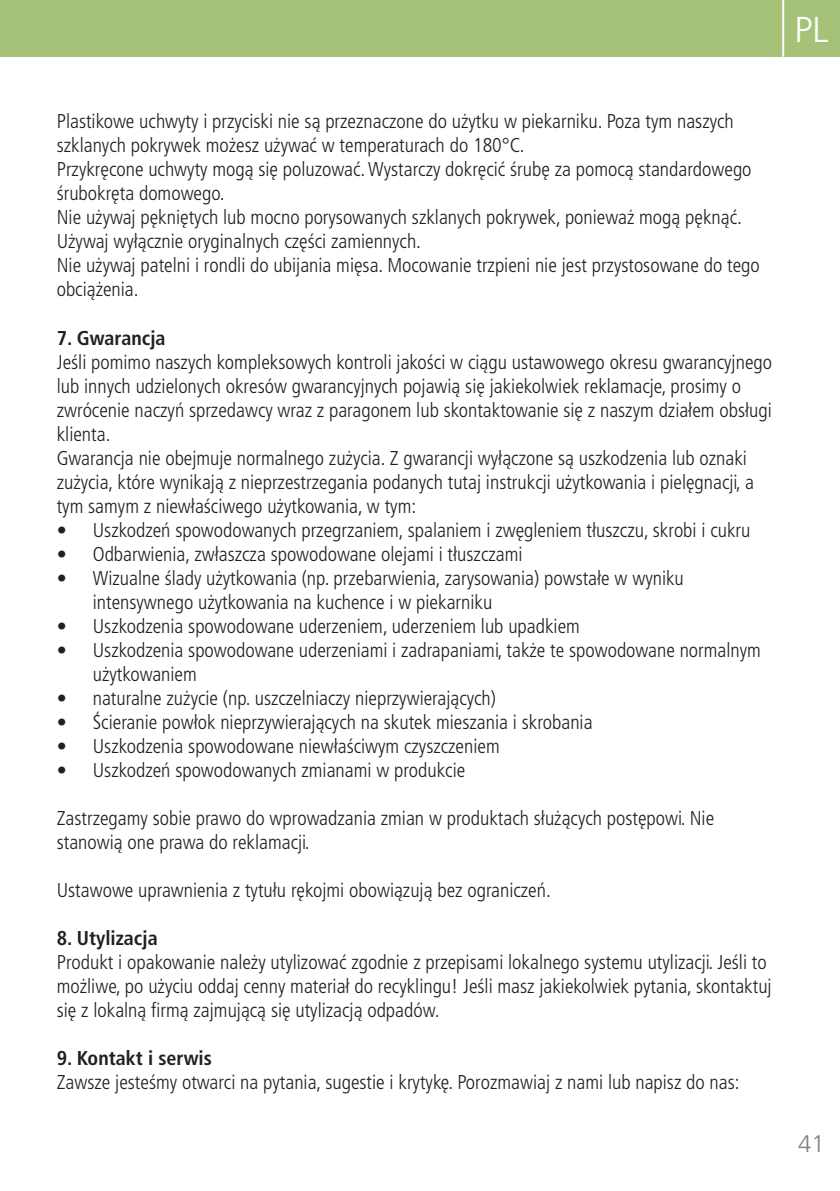
<style>
.page{position:relative;width:840px;height:1191px;background:#fff}
.page>*{position:absolute;margin:0;border:0;box-sizing:border-box;transform-origin:0 0}
.t1{font:300 36px "Frutiger LT Pro";color:#fff}
.t2{font:300 24px "Frutiger LT Pro";color:#808285}
.t3{font:300 condensed 20px/24px "Frutiger LT Pro";color:#231f20}
.t4{font:700 condensed 20px "Frutiger LT Pro";color:#231f20}
</style>
<div class="page">
<div style="left:0;top:0;width:839px;height:57px;background:#a5c278"></div>
<hr style="left:781px;top:0;width:2px;height:57px;background:#fff">
<p class="t1" style="left:794px;top:8px;width:35px">PL</p>
<p class="t3" style="left:57px;top:110px;width:678px">Plastikowe uchwyty i przyciski nie są przeznaczone do użytku w piekarniku. Poza tym naszych szklanych pokrywek możesz używać w temperaturach do 180°C.</p>
<p class="t3" style="left:57px;top:158px;width:696px">Przykręcone uchwyty mogą się poluzować. Wystarczy dokręcić śrubę za pomocą standardowego śrubokręta domowego.</p>
<p class="t3" style="left:57px;top:206px;width:686px">Nie używaj pękniętych lub mocno porysowanych szklanych pokrywek, ponieważ mogą pęknąć.<br>Używaj wyłącznie oryginalnych części zamiennych.</p>
<p class="t3" style="left:57px;top:254px;width:704px">Nie używaj patelni i rondli do ubijania mięsa. Mocowanie trzpieni nie jest przystosowane do tego obciążenia.</p>
<p class="t4" style="left:57px;top:326px;width:110px">7. Gwarancja</p>
<p class="t3" style="left:57px;top:350px;width:716px">Jeśli pomimo naszych kompleksowych kontroli jakości w ciągu ustawowego okresu gwarancyjnego lub innych udzielonych okresów gwarancyjnych pojawią się jakiekolwiek reklamacje, prosimy o zwrócenie naczyń sprzedawcy wraz z paragonem lub skontaktowanie się z naszym działem obsługi klienta.</p>
<p class="t3" style="left:57px;top:446px;width:698px">Gwarancja nie obejmuje normalnego zużycia. Z gwarancji wyłączone są uszkodzenia lub oznaki zużycia, które wynikają z nieprzestrzegania podanych tutaj instrukcji użytkowania i pielęgnacji, a tym samym z niewłaściwego użytkowania, w tym:</p>
<p class="t3" style="left:57px;top:518px;width:694px">• Uszkodzeń spowodowanych przegrzaniem, spalaniem i zwęgleniem tłuszczu, skrobi i cukru</p>
<p class="t3" style="left:57px;top:542px;width:467px">• Odbarwienia, zwłaszcza spowodowane olejami i tłuszczami</p>
<p class="t3" style="left:93px;top:566px;width:592px;text-indent:-36px">• Wizualne ślady użytkowania (np. przebarwienia, zarysowania) powstałe w wyniku intensywnego użytkowania na kuchence i w piekarniku</p>
<p class="t3" style="left:57px;top:614px;width:524px">• Uszkodzenia spowodowane uderzeniem, uderzeniem lub upadkiem</p>
<p class="t3" style="left:93px;top:638px;width:669px;text-indent:-36px">• Uszkodzenia spowodowane uderzeniami i zadrapaniami, także te spowodowane normalnym użytkowaniem</p>
<p class="t3" style="left:57px;top:686px;width:440px">• naturalne zużycie (np. uszczelniaczy nieprzywierających)</p>
<p class="t3" style="left:57px;top:710px;width:537px">• Ścieranie powłok nieprzywierających na skutek mieszania i skrobania</p>
<p class="t3" style="left:57px;top:734px;width:444px">• Uszkodzenia spowodowane niewłaściwym czyszczeniem</p>
<p class="t3" style="left:57px;top:758px;width:410px">• Uszkodzeń spowodowanych zmianami w produkcie</p>
<p class="t3" style="left:57px;top:806px;width:658px">Zastrzegamy sobie prawo do wprowadzania zmian w produktach służących postępowi. Nie stanowią one prawa do reklamacji.</p>
<p class="t3" style="left:57px;top:878px;width:495px">Ustawowe uprawnienia z tytułu rękojmi obowiązują bez ograniczeń.</p>
<p class="t4" style="left:57px;top:926px;width:102px">8. Utylizacja</p>
<p class="t3" style="left:57px;top:950px;width:716px">Produkt i opakowanie należy utylizować zgodnie z przepisami lokalnego systemu utylizacji. Jeśli to możliwe, po użyciu oddaj cenny materiał do recyklingu! Jeśli masz jakiekolwiek pytania, skontaktuj się z lokalną firmą zajmującą się utylizacją odpadów.</p>
<p class="t4" style="left:57px;top:1046px;width:156px">9. Kontakt i serwis</p>
<p class="t3" style="left:57px;top:1070px;width:684px">Zawsze jesteśmy otwarci na pytania, sugestie i krytykę. Porozmawiaj z nami lub napisz do nas:</p>
<p class="t2" style="left:797px;top:1130px;width:28px">41</p>
</div>
